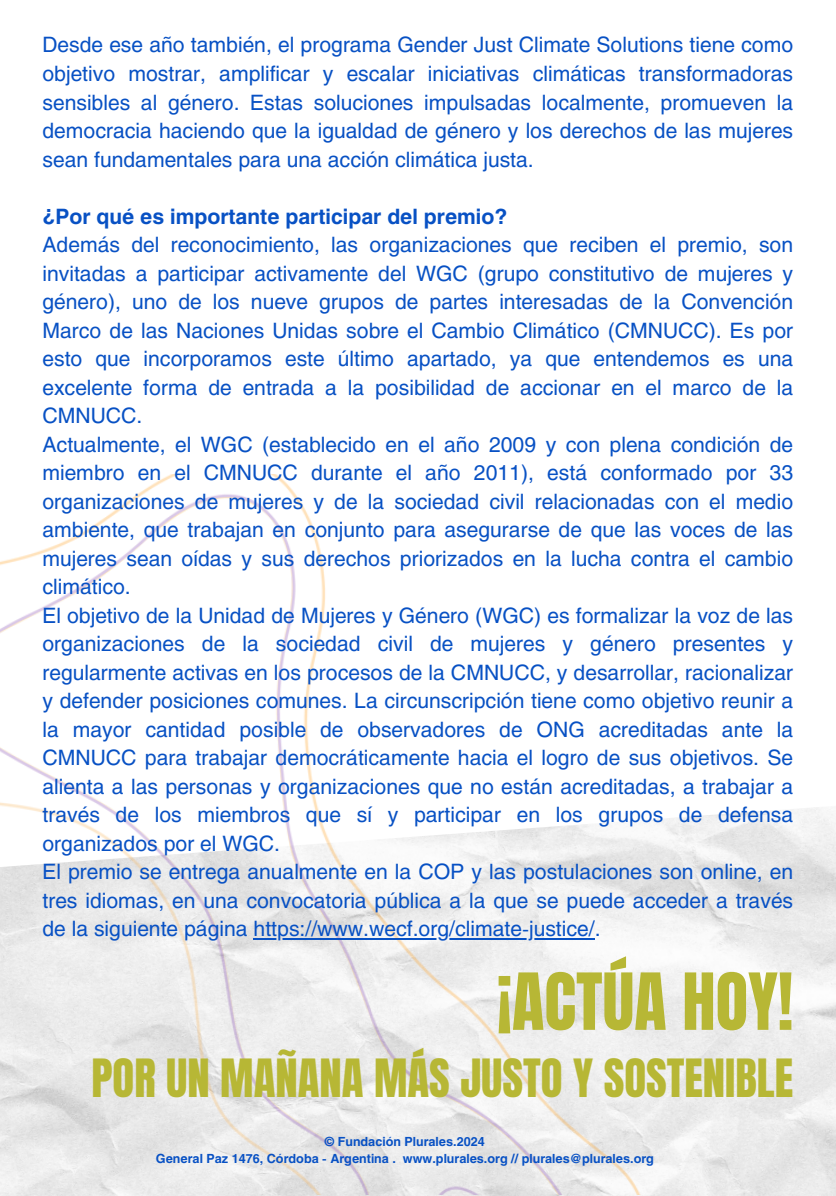
<style>
.page{position:relative;width:836px;height:1196px;background:#fff}
.page>*{position:absolute;margin:0;border:0;box-sizing:border-box;transform-origin:0 0}
.t1{font:66.8px "Anton";color:#b7b735}
.t2{font:44.8px "Anton";color:#b7b735}
.t3{font:21px/28.4px "Helios";color:#0851c4;text-align:justify}
.t4{font:700 12.4px "Helios";color:#0851c4}
.s1{font-weight:700}
</style>
<div class="page">
<img style="left:0;top:807px;width:836px;height:388px">
<img style="left:0;top:474px;width:644px;height:720px">
<hr style="left:253px;top:937px;width:341px;height:2px;background:#0851c4">
<h2 class="t3" style="left:42px;top:30px;width:752px">Desde ese año también, el programa Gender Just Climate Solutions tiene como objetivo mostrar, amplificar y escalar iniciativas climáticas transformadoras sensibles al género. Estas soluciones impulsadas localmente, promueven la democracia haciendo que la igualdad de género y los derechos de las mujeres sean fundamentales para una acción climática justa.</h2>
<h2 class="t3" style="left:42px;top:201px;width:752px;text-align:left"><span class="s1">¿Por qué es importante participar del premio?<br></span>Además del reconocimiento, las organizaciones que reciben el premio, son invitadas a participar activamente del WGC (grupo constitutivo de mujeres y género), uno de los nueve grupos de partes interesadas de la Convención Marco de las Naciones Unidas sobre el Cambio Climático (CMNUCC). Es por esto que incorporamos este último apartado, ya que entendemos es una excelente forma de entrada a la posibilidad de accionar en el marco de la CMNUCC.<br>Actualmente, el WGC (establecido en el año 2009 y con plena condición de miembro en el CMNUCC durante el año 2011), está conformado por 33 organizaciones de mujeres y de la sociedad civil relacionadas con el medio ambiente, que trabajan en conjunto para asegurarse de que las voces de las mujeres sean oídas y sus derechos priorizados en la lucha contra el cambio climático.<br>El objetivo de la Unidad de Mujeres y Género (WGC) es formalizar la voz de las organizaciones de la sociedad civil de mujeres y género presentes y regularmente activas en los procesos de la CMNUCC, y desarrollar, racionalizar y defender posiciones comunes. La circunscripción tiene como objetivo reunir a la mayor cantidad posible de observadores de ONG acreditadas ante la CMNUCC para trabajar democráticamente hacia el logro de sus objetivos. Se alienta a las personas y organizaciones que no están acreditadas, a trabajar a través de los miembros que sí y participar en los grupos de defensa organizados por el WGC.<br>El premio se entrega anualmente en la COP y las postulaciones son online, en tres idiomas, en una convocatoria pública a la que se puede acceder a través de la siguiente página https://www.wecf.org/climate-justice/.</h2>
<p class="t1" style="left:496px;top:953px;width:298px">¡ACTÚA HOY!</p>
<p class="t2" style="left:91px;top:1046px;width:703px">POR UN MAÑANA MÁS JUSTO Y SOSTENIBLE</p>
<p class="t4" style="left:325px;top:1133px;width:161px">© Fundación Plurales.2024</p>
<h1 class="t4" style="left:156px;top:1151px;width:499px">General Paz 1476, Córdoba - Argentina . www.plurales.org // plurales@plurales.org</h1>
</div>
